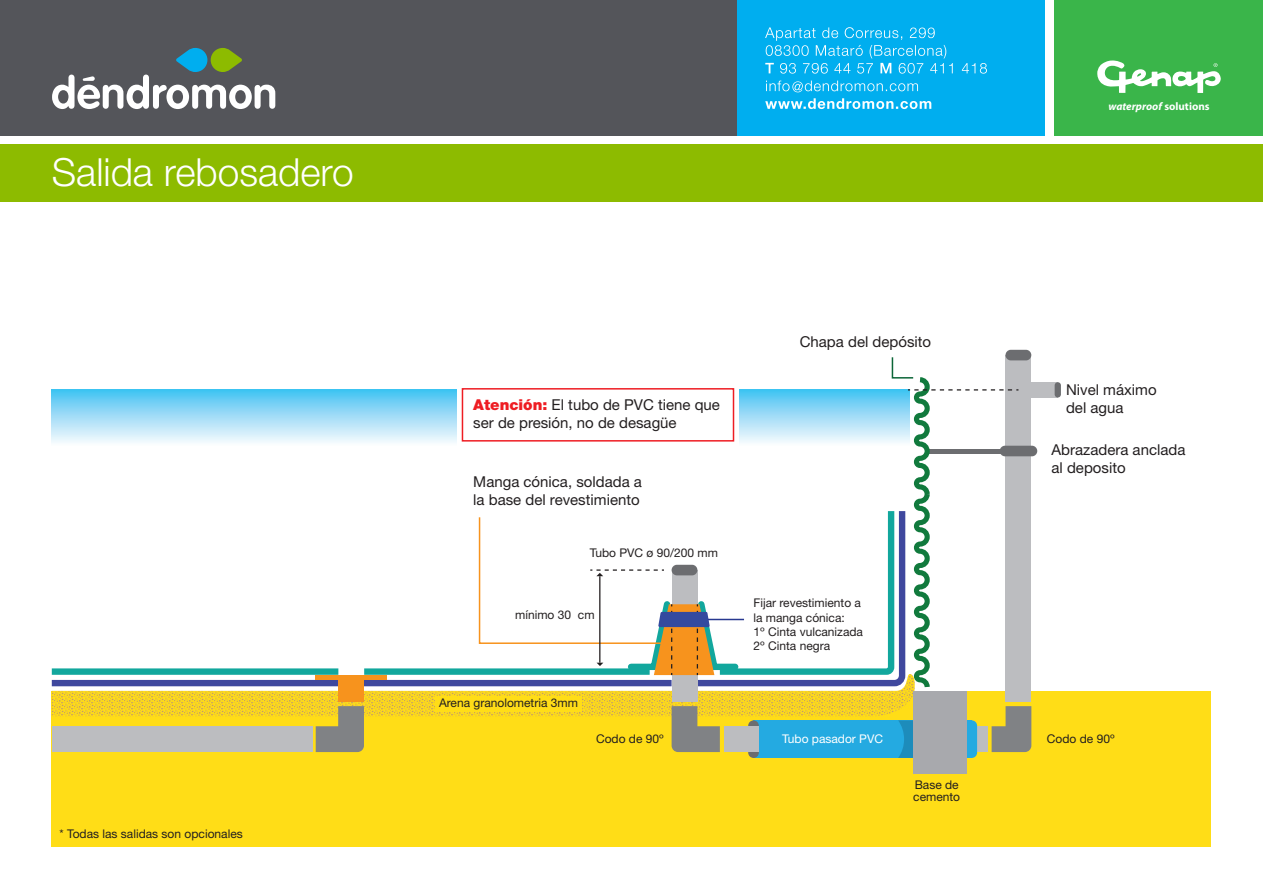
<style>
.page{position:relative;width:1263px;height:893px;background:#fff}
.page>*{position:absolute;margin:0;border:0;box-sizing:border-box;transform-origin:0 0}
.t1{font:300 38.85px "Helvetica Neue";color:#fff}
.t2{font:15px/18px "Helvetica Neue";color:#231f20}
.t3{font:12px/14.4px "Helvetica Neue";color:#231f20}
.t4{font:12px "Helvetica Neue";color:#fff}
.t5{font:italic 700 10.95px "Myriad Pro";color:#fff}
.s1{font-weight:900;color:#ee1d23}
.s2{font-style:normal}
</style>
<div class="page">
<div style="left:52px;top:691px;width:1159px;height:155px;background:#ffdd17"></div>
<div style="left:1011px;top:382px;width:47px;height:15px;background:#bcbdc0"></div>
<div style="left:1000px;top:446px;width:37px;height:10px;background:#6c6d70;border-radius:5px"></div>
<div style="left:1005px;top:350px;width:26px;height:10px;background:#6c6d70;border-radius:5px"></div>
<div style="left:1055px;top:382px;width:6px;height:15px;background:#6c6d70;border-radius:3px"></div>
<div style="left:1054px;top:0;width:209px;height:136px;background:#3ab54a"></div>
<div style="left:0;top:0;width:761px;height:136px;background:#54555a"></div>
<div style="left:0;top:145px;width:1263px;height:57px;background:#8dbb00"></div>
<div style="left:737px;top:0;width:308px;height:136px;background:#00aeef"></div>
<svg style="left:52px;top:48px;width:223px;height:61px"></svg>
<svg style="left:765px;top:27px;width:222px;height:82px"></svg>
<svg style="left:52px;top:356px;width:979px;height:402px"></svg>
<div style="left:913px;top:691px;width:53px;height:82px;background:#a8a9ad"></div>
<div style="left:316px;top:675px;width:71px;height:5px;background:#f7931d"></div>
<svg style="left:1097px;top:60px;width:124px;height:33px"></svg>
<h1 class="t1" style="left:52px;top:149px;width:303px">Salida rebosadero</h1>
<p class="t3" style="left:60px;top:826px;width:185px">* Todas las salidas son opcionales</p>
<p class="t2" style="left:473px;top:396px;width:248px"><span class="s1">Atención:</span> El tubo de PVC tiene que ser de presión, no de desagüe</p>
<p class="t2" style="left:473px;top:472px;width:170px">Manga cónica, soldada a la base del revestimiento</p>
<p class="t3" style="left:590px;top:546px;width:130px">Tubo PVC ø 90/200 mm</p>
<p class="t3" style="left:515px;top:608px;width:81px">mínimo 30 cm</p>
<p class="t3" style="left:439px;top:696px;width:140px">Arena granolometria 3mm</p>
<p class="t2" style="left:800px;top:332px;width:133px">Chapa del depósito</p>
<p class="t3" style="left:753px;top:596px;width:111px">Fijar revestimiento a la manga cónica:<br>1º Cinta vulcanizada<br>2º Cinta negra</p>
<p class="t5" style="left:1108px;top:99px;width:103px">waterproof <span class="s2">solutions</span></p>
<p class="t2" style="left:1066px;top:380px;width:92px">Nivel máximo del agua</p>
<p class="t2" style="left:1051px;top:440px;width:135px">Abrazadera anclada al deposito</p>
<p class="t4" style="left:782px;top:731px;width:102px">Tubo pasador PVC</p>
<p class="t3" style="left:596px;top:731px;width:69px">Codo de 90º</p>
<p class="t3" style="left:1047px;top:731px;width:69px">Codo de 90º</p>
<p class="t3" style="left:913px;top:779px;width:48px;line-height:12px">Base de cemento</p>
</div>
